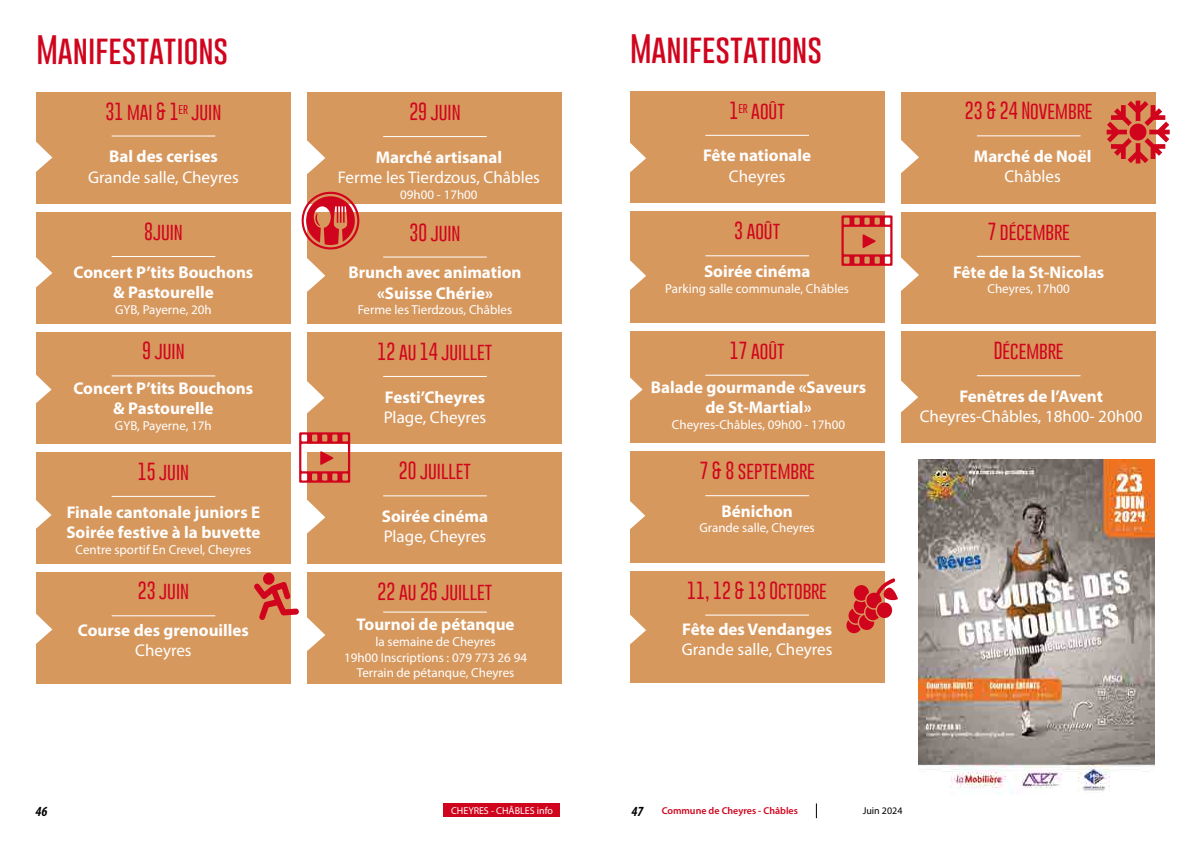
<style>
.page{position:relative;width:1191px;height:842px;background:#fff}
.page>*{position:absolute;margin:0;border:0;box-sizing:border-box;transform-origin:0 0}
.t1{font:100 30px "Gobold";color:#d1041d}
.t2{font:100 18px "Gobold";color:#d1041d}
.t3{font:700 17px/20.4px "Myriad Pro";color:#fff;text-align:center}
.t4{font:17px "Myriad Pro";color:#fff}
.t5{font:italic 700 condensed 14px "Myriad Pro";color:#000}
.t6{font:13px/15.6px "Myriad Pro";color:#fff;text-align:center}
.t7{font:600 10px "Myriad Pro";color:#d1041d}
.t8{font:10px "Myriad Pro";color:#fff}
.t9{font:10px "Myriad Pro";color:#000}
</style>
<div class="page">
<div style="left:36px;top:212px;width:254px;height:112px;background:#d7985e"></div>
<div style="left:36px;top:92px;width:254px;height:112px;background:#d7985e"></div>
<svg style="left:36px;top:142px;width:16px;height:30px"></svg>
<hr style="left:112px;top:136px;width:103px;height:1px;background:#fff">
<svg style="left:36px;top:257px;width:16px;height:31px"></svg>
<hr style="left:112px;top:256px;width:103px;height:1px;background:#fff">
<div style="left:308px;top:212px;width:254px;height:112px;background:#d7985e"></div>
<div style="left:308px;top:92px;width:254px;height:112px;background:#d7985e"></div>
<svg style="left:307px;top:141px;width:18px;height:33px"></svg>
<hr style="left:383px;top:136px;width:104px;height:1px;background:#fff">
<svg style="left:307px;top:258px;width:18px;height:34px"></svg>
<hr style="left:383px;top:257px;width:104px;height:1px;background:#fff">
<div style="left:36px;top:452px;width:254px;height:111px;background:#d7985e"></div>
<div style="left:36px;top:332px;width:254px;height:112px;background:#d7985e"></div>
<svg style="left:36px;top:374px;width:16px;height:29px"></svg>
<hr style="left:112px;top:375px;width:103px;height:1px;background:#fff">
<svg style="left:36px;top:500px;width:16px;height:29px"></svg>
<hr style="left:112px;top:496px;width:103px;height:1px;background:#fff">
<div style="left:308px;top:332px;width:254px;height:112px;background:#d7985e"></div>
<svg style="left:307px;top:380px;width:17px;height:34px"></svg>
<hr style="left:383px;top:376px;width:104px;height:1px;background:#fff">
<div style="left:36px;top:571px;width:254px;height:112px;background:#d7985e"></div>
<svg style="left:36px;top:613px;width:16px;height:31px"></svg>
<hr style="left:112px;top:615px;width:103px;height:1px;background:#fff">
<div style="left:308px;top:571px;width:254px;height:112px;background:#d7985e"></div>
<div style="left:308px;top:452px;width:254px;height:111px;background:#d7985e"></div>
<svg style="left:307px;top:500px;width:18px;height:33px"></svg>
<hr style="left:383px;top:495px;width:104px;height:1px;background:#fff">
<hr style="left:383px;top:612px;width:104px;height:1px;background:#fff">
<svg style="left:302px;top:192px;width:57px;height:57px"></svg>
<svg style="left:254px;top:573px;width:71px;height:78px"></svg>
<div style="left:630px;top:211px;width:254px;height:112px;background:#d7985e"></div>
<div style="left:630px;top:91px;width:254px;height:112px;background:#d7985e"></div>
<svg style="left:630px;top:142px;width:16px;height:31px"></svg>
<hr style="left:705px;top:135px;width:104px;height:1px;background:#fff">
<svg style="left:630px;top:260px;width:16px;height:30px"></svg>
<hr style="left:705px;top:255px;width:104px;height:1px;background:#fff">
<div style="left:901px;top:212px;width:254px;height:111px;background:#d7985e"></div>
<div style="left:901px;top:92px;width:254px;height:111px;background:#d7985e"></div>
<svg style="left:901px;top:140px;width:18px;height:33px"></svg>
<hr style="left:977px;top:135px;width:103px;height:1px;background:#fff">
<hr style="left:977px;top:256px;width:103px;height:1px;background:#fff">
<div style="left:630px;top:451px;width:254px;height:112px;background:#d7985e"></div>
<div style="left:630px;top:331px;width:254px;height:112px;background:#d7985e"></div>
<svg style="left:630px;top:377px;width:12px;height:24px"></svg>
<hr style="left:705px;top:375px;width:104px;height:1px;background:#fff">
<svg style="left:630px;top:501px;width:15px;height:28px"></svg>
<hr style="left:705px;top:495px;width:104px;height:1px;background:#fff">
<div style="left:901px;top:331px;width:254px;height:112px;background:#d7985e"></div>
<svg style="left:901px;top:380px;width:17px;height:33px"></svg>
<hr style="left:977px;top:375px;width:103px;height:1px;background:#fff">
<div style="left:630px;top:571px;width:254px;height:112px;background:#d7985e"></div>
<svg style="left:630px;top:614px;width:16px;height:31px"></svg>
<hr style="left:705px;top:615px;width:104px;height:1px;background:#fff">
<svg style="left:846px;top:578px;width:52px;height:55px"></svg>
<svg style="left:1106px;top:101px;width:63px;height:62px"></svg>
<div style="left:443px;top:803px;width:117px;height:14px;background:#d1041d"></div>
<svg style="left:816px;top:803px;width:1px;height:15px"></svg>
<svg style="left:299px;top:432px;width:51px;height:51px"></svg>
<svg style="left:841px;top:215px;width:78px;height:76px"></svg>
<img style="left:918px;top:459px;width:237px;height:335px">
<h1 class="t1" style="left:36px;top:30px;width:193px">Manifestations</h1>
<p class="t2" style="left:106px;top:99px;width:117px">31 mai &amp; 1<sup>er</sup> juin</p>
<p class="t3" style="left:109px;top:146px;width:110px">Bal des cerises</p>
<p class="t4" style="left:88px;top:166px;width:152px">Grande salle, Cheyres</p>
<p class="t2" style="left:144px;top:220px;width:40px">8juin</p>
<p class="t3" style="left:74px;top:261px;width:181px">Concert P’tits Bouchons &amp; Pastourelle</p>
<p class="t6" style="left:115px;top:301px;width:98px">GYB, Payerne, 20h</p>
<p class="t2" style="left:142px;top:339px;width:44px">9 juin</p>
<p class="t3" style="left:73px;top:377px;width:181px">Concert P’tits Bouchons &amp; Pastourelle</p>
<p class="t6" style="left:115px;top:417px;width:98px">GYB, Payerne, 17h</p>
<p class="t2" style="left:138px;top:460px;width:53px">15 juin</p>
<p class="t3" style="left:66px;top:501px;width:196px;text-align:left">Finale cantonale juniors E<br>Soirée festive à la buvette</p>
<p class="t6" style="left:76px;top:541px;width:177px">Centre sportif En Crevel, Cheyres</p>
<p class="t2" style="left:138px;top:579px;width:53px">23 juin</p>
<p class="t3" style="left:78px;top:619px;width:172px">Course des grenouilles</p>
<p class="t4" style="left:135px;top:640px;width:58px">Cheyres</p>
<p class="t2" style="left:409px;top:100px;width:53px">29 juin</p>
<p class="t3" style="left:376px;top:146px;width:128px">Marché artisanal</p>
<p class="t4" style="left:338px;top:167px;width:204px">Ferme les Tierdzous, Châbles</p>
<p class="t6" style="left:400px;top:186px;width:79px">09h00 - 17h00</p>
<p class="t2" style="left:409px;top:220px;width:53px">30 juin</p>
<p class="t3" style="left:348px;top:262px;width:174px">Brunch avec animation «Suisse Chérie»</p>
<p class="t6" style="left:358px;top:302px;width:156px">Ferme les Tierdzous, Châbles</p>
<p class="t2" style="left:377px;top:340px;width:116px">12 au 14 juillet</p>
<p class="t3" style="left:385px;top:386px;width:102px">Festi’Cheyres</p>
<p class="t4" style="left:384px;top:407px;width:104px">Plage, Cheyres</p>
<p class="t2" style="left:399px;top:459px;width:74px">20 juillet</p>
<p class="t3" style="left:382px;top:505px;width:108px">Soirée cinéma</p>
<p class="t4" style="left:384px;top:526px;width:104px">Plage, Cheyres</p>
<p class="t2" style="left:377px;top:580px;width:116px">22 au 26 juillet</p>
<p class="t3" style="left:357px;top:614px;width:159px">Tournoi de pétanque</p>
<p class="t6" style="left:344px;top:634px;width:184px">la semaine de Cheyres<br>19h00 Inscriptions : 079 773 26 94<br>Terrain de pétanque, Cheyres</p>
<h1 class="t1" style="left:630px;top:29px;width:193px">Manifestations</h1>
<p class="t2" style="left:729px;top:99px;width:57px">1<sup>er</sup> août</p>
<p class="t3" style="left:703px;top:145px;width:110px">Fête nationale</p>
<p class="t4" style="left:729px;top:166px;width:58px">Cheyres</p>
<p class="t2" style="left:734px;top:219px;width:47px">3 août</p>
<p class="t3" style="left:704px;top:260px;width:108px">Soirée cinéma</p>
<p class="t6" style="left:665px;top:280px;width:185px">Parking salle communale, Châbles</p>
<p class="t2" style="left:729px;top:338px;width:56px">17 août</p>
<p class="t3" style="left:651px;top:376px;width:217px">Balade gourmande «Saveurs de St-Martial»</p>
<p class="t6" style="left:672px;top:417px;width:175px">Cheyres-Châbles, 09h00 - 17h00</p>
<p class="t2" style="left:699px;top:459px;width:117px">7 &amp; 8 septembre</p>
<p class="t3" style="left:721px;top:500px;width:73px">Bénichon</p>
<p class="t6" style="left:699px;top:520px;width:117px">Grande salle, Cheyres</p>
<p class="t2" style="left:687px;top:578px;width:141px">11, 12 &amp; 13 Octobre</p>
<p class="t3" style="left:682px;top:618px;width:151px">Fête des Vendanges</p>
<p class="t4" style="left:682px;top:639px;width:152px">Grande salle, Cheyres</p>
<p class="t2" style="left:965px;top:99px;width:129px">23 &amp; 24 Novembre</p>
<p class="t3" style="left:974px;top:145px;width:119px">Marché de Noël</p>
<p class="t4" style="left:1004px;top:166px;width:58px">Châbles</p>
<p class="t2" style="left:987px;top:220px;width:84px">7 décembre</p>
<p class="t3" style="left:953px;top:261px;width:153px">Fête de la St-Nicolas</p>
<p class="t6" style="left:987px;top:281px;width:84px">Cheyres, 17h00</p>
<p class="t2" style="left:993px;top:339px;width:71px">Décembre</p>
<p class="t3" style="left:959px;top:385px;width:145px">Fenêtres de l’Avent</p>
<p class="t4" style="left:919px;top:406px;width:224px">Cheyres-Châbles, 18h00- 20h00</p>
<p class="t5" style="left:35px;top:802px;width:14px">46</p>
<p class="t8" style="left:451px;top:805px;width:103px">CHEYRES - CHÂBLES info</p>
<p class="t5" style="left:631px;top:802px;width:14px">47</p>
<p class="t7" style="left:661px;top:804px;width:138px">Commune de Cheyres - Châbles</p>
<p class="t9" style="left:862px;top:805px;width:41px">Juin 2024</p>
</div>
